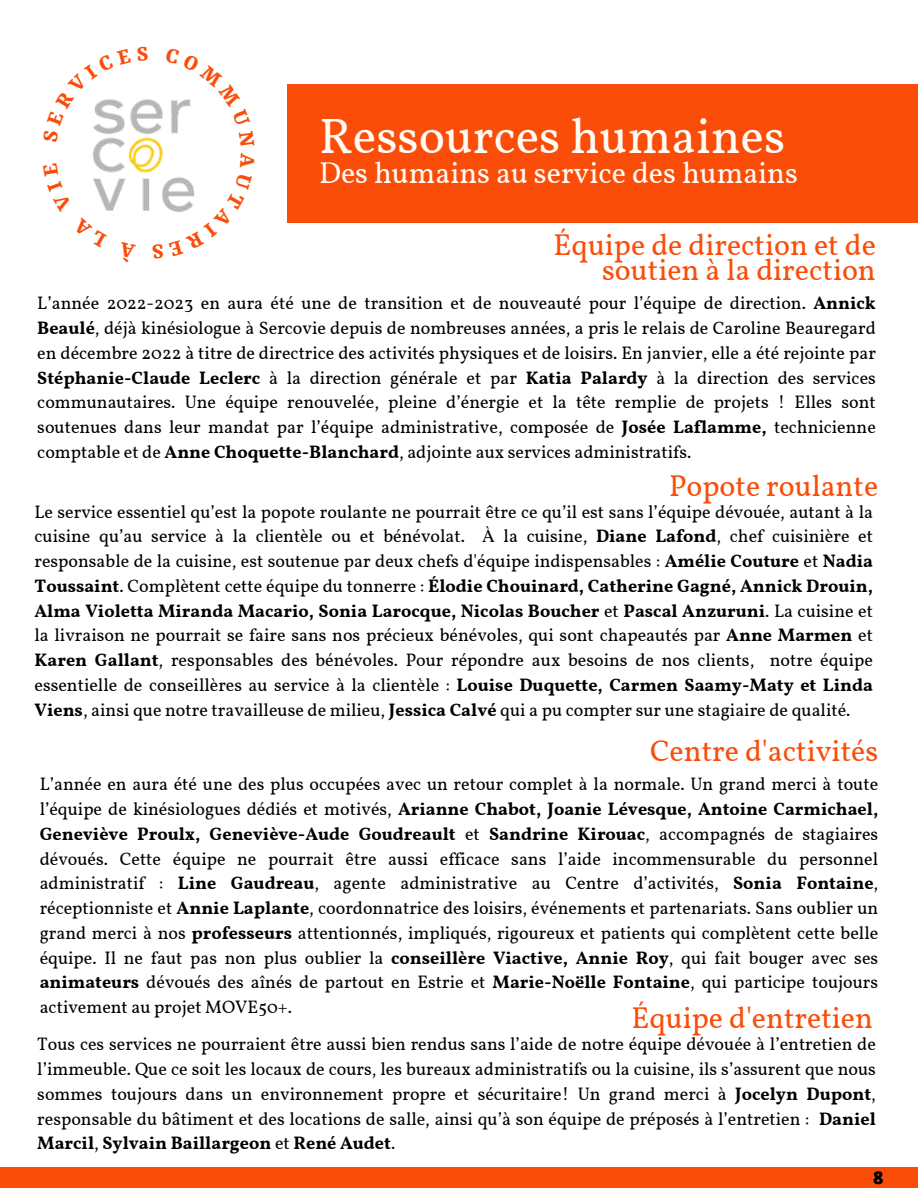
<style>
.page{position:relative;width:918px;height:1188px;background:#fff}
.page>*{position:absolute;margin:0;border:0;box-sizing:border-box;transform-origin:0 0}
.t1{font:49.5px "Vollkorn";color:#fffcf5}
.t2{font:30px/24.8px "Vollkorn";color:#fa4d09;text-align:right}
.t3{font:30px "Vollkorn";color:#fffcf5}
.t4{font:18px/24.8px "Vollkorn";color:#000;text-align:justify}
.t5{font:800 17.7px "Open Sans";color:#000}
.s1{font-weight:700}
</style>
<div class="page">
<div style="left:0;top:1167px;width:918px;height:21px;background:#fa4d09"></div>
<div style="left:287px;top:84px;width:631px;height:138px;background:#fa4d09"></div>
<img style="left:92px;top:99px;width:77px;height:112px">
<svg style="left:92px;top:99px;width:39px;height:43px"></svg>
<svg style="left:165px;top:99px;width:26px;height:48px"></svg>
<svg style="left:169px;top:177px;width:26px;height:35px"></svg>
<svg style="left:92px;top:163px;width:15px;height:48px"></svg>
<h1 class="t1" style="left:319px;top:100px;width:468px">Ressources humaines</h1>
<h2 class="t3" style="left:319px;top:151px;width:480px">Des humains au service des humains</h2>
<h2 class="t2" style="left:554px;top:234px;width:324px">Équipe de direction et de soutien à la direction</h2>
<p class="t4" style="left:37px;top:291px;width:840px">L’année 2022-2023 en aura été une de transition et de nouveauté pour l’équipe de direction. <span class="s1">Annick Beaulé</span>, déjà kinésiologue à Sercovie depuis de nombreuses années, a pris le relais de Caroline Beauregard en décembre 2022 à titre de directrice des activités physiques et de loisirs. En janvier, elle a été rejointe par <span class="s1">Stéphanie-Claude Leclerc</span> à la direction générale et par <span class="s1">Katia Palardy</span> à la direction des services communautaires. Une équipe renouvelée, pleine d’énergie et la tête remplie de projets ! Elles sont soutenues dans leur mandat par l’équipe administrative, composée de <span class="s1">Josée Laflamme,</span> technicienne comptable et de <span class="s1">Anne Choquette-Blanchard</span>, adjointe aux services administratifs.</p>
<h2 class="t2" style="left:669px;top:475px;width:211px">Popote roulante</h2>
<p class="t4" style="left:35px;top:500px;width:840px">Le service essentiel qu’est la popote roulante ne pourrait être ce qu’il est sans l’équipe dévouée, autant à la cuisine qu’au service à la clientèle ou et bénévolat. À la cuisine, <span class="s1">Diane Lafond</span>, chef cuisinière et responsable de la cuisine, est soutenue par deux chefs d'équipe indispensables : <span class="s1">Amélie Couture</span> et <span class="s1">Nadia Toussaint</span>. Complètent cette équipe du tonnerre : <span class="s1">Élodie Chouinard, Catherine Gagné, Annick Drouin, Alma Violetta Miranda Macario, Sonia Larocque, Nicolas Boucher</span> et <span class="s1">Pascal Anzuruni</span>. La cuisine et la livraison ne pourrait se faire sans nos précieux bénévoles, qui sont chapeautés par <span class="s1">Anne Marmen</span> et <span class="s1">Karen Gallant</span>, responsables des bénévoles. Pour répondre aux besoins de nos clients, notre équipe essentielle de conseillères au service à la clientèle : <span class="s1">Louise Duquette, Carmen Saamy-Maty et Linda Viens</span>, ainsi que notre travailleuse de milieu, <span class="s1">Jessica Calvé</span> qui a pu compter sur une stagiaire de qualité.</p>
<h2 class="t2" style="left:650px;top:739px;width:230px">Centre d'activités</h2>
<p class="t4" style="left:40px;top:772px;width:840px">L’année en aura été une des plus occupées avec un retour complet à la normale. Un grand merci à toute l’équipe de kinésiologues dédiés et motivés, <span class="s1">Arianne Chabot, Joanie Lévesque, Antoine Carmichael, Geneviève Proulx, Geneviève-Aude Goudreault</span> et <span class="s1">Sandrine Kirouac</span>, accompagnés de stagiaires dévoués. Cette équipe ne pourrait être aussi efficace sans l’aide incommensurable du personnel administratif : <span class="s1">Line Gaudreau</span>, agente administrative au Centre d’activités, <span class="s1">Sonia Fontaine</span>, réceptionniste et <span class="s1">Annie Laplante</span>, coordonnatrice des loisirs, événements et partenariats. Sans oublier un grand merci à nos <span class="s1">professeurs</span> attentionnés, impliqués, rigoureux et patients qui complètent cette belle équipe. Il ne faut pas non plus oublier la <span class="s1">conseillère Viactive, Annie Roy</span>, qui fait bouger avec ses <span class="s1">animateurs</span> dévoués des aînés de partout en Estrie et <span class="s1">Marie-Noëlle Fontaine</span>, qui participe toujours activement au projet MOVE50+.</p>
<h2 class="t2" style="left:631px;top:1006px;width:243px">Équipe d'entretien</h2>
<p class="t4" style="left:37px;top:1032px;width:840px">Tous ces services ne pourraient être aussi bien rendus sans l’aide de notre équipe dévouée à l’entretien de l’immeuble. Que ce soit les locaux de cours, les bureaux administratifs ou la cuisine, ils s’assurent que nous sommes toujours dans un environnement propre et sécuritaire! Un grand merci à <span class="s1">Jocelyn Dupont</span>, responsable du bâtiment et des locations de salle, ainsi qu’à son équipe de préposés à l’entretien : <span class="s1">Daniel Marcil</span>, <span class="s1">Sylvain Baillargeon</span> et <span class="s1">René Audet</span>.</p>
<p class="t5" style="left:873px;top:1164px;width:12px">8</p>
</div>
